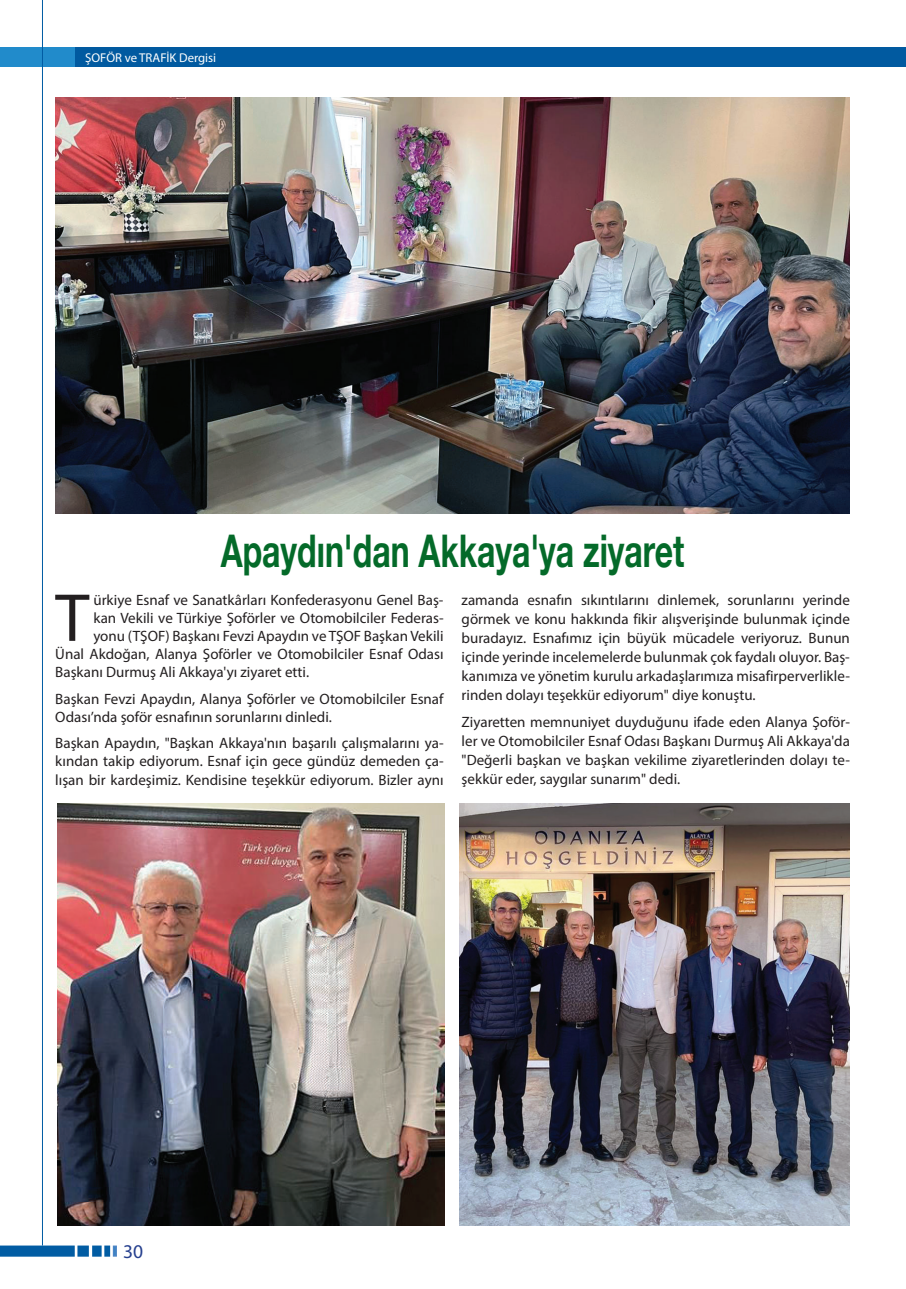
<style>
.page{position:relative;width:906px;height:1289px;background:#fff}
.page>*{position:absolute;margin:0;border:0;box-sizing:border-box;transform-origin:0 0}
.t1{font:68.4px "Myriad Pro";color:#231f20}
.t2{font:700 45px "Helvetica Neue";color:#046a29;scale:.71 1}
.t3{font:19.5px "Myriad Pro";color:#253f8e}
.t4{font:15px/19px "Myriad Pro";color:#231f20;text-align:justify}
.t5{font:12.75px "Myriad Pro";color:#fff}
</style>
<div class="page">
<div style="left:0;top:48px;width:906px;height:19px;background:#015aa0"></div>
<div style="left:0;top:48px;width:75px;height:19px;background:#218bcb"></div>
<div style="left:1px;top:1246px;width:73px;height:9px;background:#015ca3"></div>
<div style="left:0;top:1245px;width:75px;height:11px;border:2px solid #015ca3"></div>
<div style="left:78px;top:1246px;width:10px;height:9px;background:#015ca3"></div>
<div style="left:77px;top:1245px;width:12px;height:11px;border:2px solid #015ca3"></div>
<div style="left:93px;top:1246px;width:8px;height:9px;background:#015ca3"></div>
<div style="left:92px;top:1245px;width:10px;height:11px;border:2px solid #015ca3"></div>
<div style="left:104px;top:1245px;width:6px;height:11px;border:2px solid #015ca3"></div>
<svg style="left:105px;top:1246px;width:8px;height:9px"></svg>
<div style="left:113px;top:1245px;width:4px;height:11px;border:2px solid #4c85c5"></div>
<hr style="left:42px;top:0;width:1px;height:1245px;background:#015ca3">
<img style="left:55px;top:98px;width:795px;height:415px">
<img style="left:459px;top:803px;width:391px;height:422px">
<img style="left:58px;top:803px;width:387px;height:422px">
<p class="t5" style="left:85px;top:50px;width:133px">ŞOFÖR ve TRAFİK Dergisi</p>
<h2 class="t2" style="left:221px;top:515px;width:654px">Apaydın'dan Akkaya'ya ziyaret</h2>
<h1 class="t1" style="left:55px;top:575px;width:36px">T</h1>
<p class="t4" style="left:93px;top:590px;width:352px">ürkiye Esnaf ve Sanatkârları Konfederasyonu Genel Baş-</p>
<p class="t4" style="left:93px;top:608px;width:352px">kan Vekili ve Türkiye Şoförler ve Otomobilciler Federas-</p>
<p class="t4" style="left:93px;top:626px;width:352px">yonu (TŞOF) Başkanı Fevzi Apaydın ve TŞOF Başkan Vekili</p>
<p class="t4" style="left:55px;top:644px;width:390px">Ünal Akdoğan, Alanya Şoförler ve Otomobilciler Esnaf Odası</p>
<p class="t4" style="left:55px;top:662px;width:255px">Başkanı Durmuş Ali Akkaya'yı ziyaret etti.</p>
<p class="t4" style="left:55px;top:689px;width:390px;line-height:18.1px">Başkan Fevzi Apaydın, Alanya Şoförler ve Otomobilciler Esnaf<br>Odası’nda şoför esnafının sorunlarını dinledi.</p>
<p class="t4" style="left:55px;top:734px;width:390px;line-height:18.1px">Başkan Apaydın, "Başkan Akkaya'nın başarılı çalışmalarını ya&shy;kından takip ediyorum. Esnaf için gece gündüz demeden ça&shy;lışan bir kardeşimiz. Kendisine teşekkür ediyorum. Bizler aynı</p>
<p class="t4" style="left:461px;top:590px;width:390px">zamanda esnafın sıkıntılarını dinlemek, sorunlarını yerinde görmek ve konu hakkında fikir alışverişinde bulunmak içinde buradayız. Esnafımız için büyük mücadele veriyoruz. Bunun içinde yerinde incelemelerde bulunmak çok faydalı oluyor. Baş&shy;kanımıza ve yönetim kurulu arkadaşlarımıza misafirperverlikle&shy;rinden dolayı teşekkür ediyorum" diye konuştu.</p>
<p class="t4" style="left:461px;top:712px;width:390px">Ziyaretten memnuniyet duyduğunu ifade eden Alanya Şoför&shy;ler ve Otomobilciler Esnaf Odası Başkanı Durmuş Ali Akkaya'da "Değerli başkan ve başkan vekilime ziyaretlerinden dolayı te&shy;şekkür eder, saygılar sunarım" dedi.</p>
<h3 class="t3" style="left:123px;top:1239px;width:22px">30</h3>
</div>
